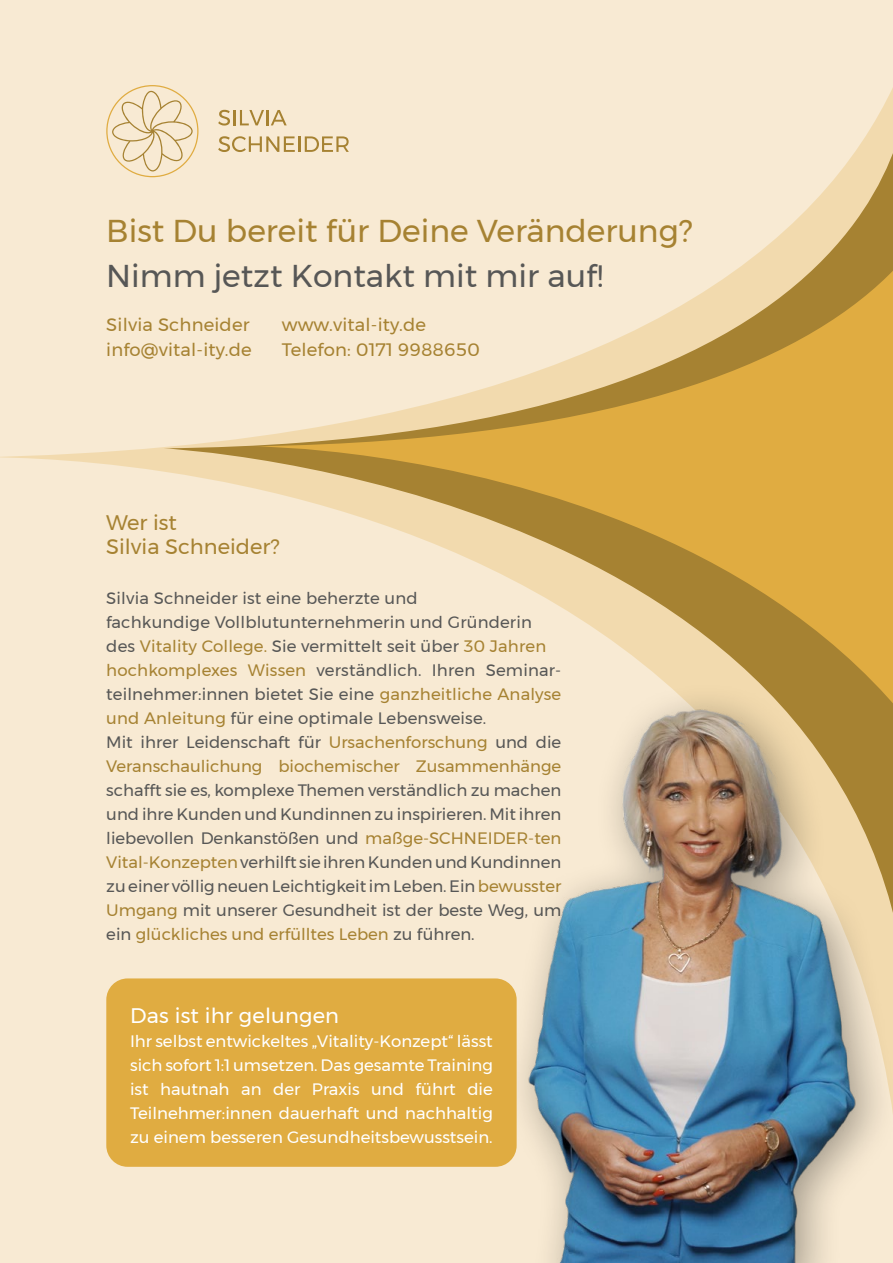
<style>
.page{position:relative;width:893px;height:1263px;background:#f8ead3}
.page>*{position:absolute;margin:0;border:0;box-sizing:border-box;transform-origin:0 0}
.t1{font:31.5px "Montserrat";color:#a68232}
.t2{font:31.5px "Montserrat";color:#575756}
.t3{font:21px/24px "Montserrat";color:#a68232}
.t4{font:21px "Montserrat";letter-spacing:.01em;color:#fff}
.t5{font:18px/25.5px "Montserrat";letter-spacing:.01em;color:#a68232}
.t6{font:16.5px/24px "Montserrat";letter-spacing:.01em;color:#575756}
.t7{font:16.5px/24px "Montserrat";color:#fff;text-align:justify}
.s1{color:#a68232}
</style>
<div class="page">
<div style="left:164px;top:54px;width:729px;height:924px;background:#f8ead3"></div>
<svg style="left:254px;top:98px;width:639px;height:881px;background:#ead1a3"></svg>
<div style="left:502px;top:681px;width:391px;height:582px;background:#f8ead3"></div>
<img style="left:522px;top:681px;width:371px;height:582px">
<div style="left:106px;top:978px;width:411px;height:189px;background:#e0ac41;border-radius:21px"></div>
<h1 class="t1" style="left:106px;top:207px;width:588px">Bist Du bereit für Deine Veränderung?</h1>
<h1 class="t2" style="left:106px;top:252px;width:499px">Nimm jetzt Kontakt mit mir auf!</h1>
<p class="t5" style="left:106px;top:311px;width:147px">Silvia Schneider info@vital-ity.de</p>
<p class="t5" style="left:282px;top:311px;width:200px">www.vital-ity.de<br>Telefon: 0171 9988650</p>
<p class="t3" style="left:106px;top:510px;width:175px">Wer ist<br>Silvia Schneider?</p>
<p class="t6" style="left:106px;top:586px;width:457px">Silvia Schneider ist eine beherzte und<br>fachkundige Vollblutunternehmerin und Gründerin des <span class="s1">Vitality College.</span> Sie vermittelt seit über <span class="s1">30 Jahren hochkomplexes Wissen</span> verständlich. Ihren Seminar&shy;teilnehmer:innen bietet Sie eine <span class="s1">ganzheitliche Analyse und Anleitung</span> für eine optimale Lebensweise.<br>Mit ihrer Leidenschaft für <span class="s1">Ursachenforschung</span> und die <span class="s1">Veranschaulichung biochemischer Zusammenhänge</span></p>
<p class="t6" style="left:106px;top:778px;width:457px;text-align:justify">schafft sie es, komplexe Themen verständlich zu machen und ihre Kunden und Kundinnen zu inspirieren. Mit ihren liebevollen Denkanstößen und <span class="s1">maßge-SCHNEIDER-ten Vital-Konzepten</span>verhilft sie ihren Kunden und Kundinnen zu einer völlig neuen Leichtigkeit im Leben. Ein <span class="s1">bewusster Umgang</span> mit unserer Gesundheit ist der beste Weg, um ein <span class="s1">glückliches und erfülltes Leben</span> zu führen.</p>
<p class="t4" style="left:130px;top:999px;width:211px">Das ist ihr gelungen</p>
<p class="t7" style="left:130px;top:1029px;width:364px">Ihr selbst entwickeltes „Vitality-Konzept“ lässt sich sofort 1:1 umsetzen. Das gesamte Training ist hautnah an der Praxis und führt die Teilnehmer:innen dauerhaft und nachhaltig zu einem besseren Gesundheitsbewusstsein.</p>
</div>
